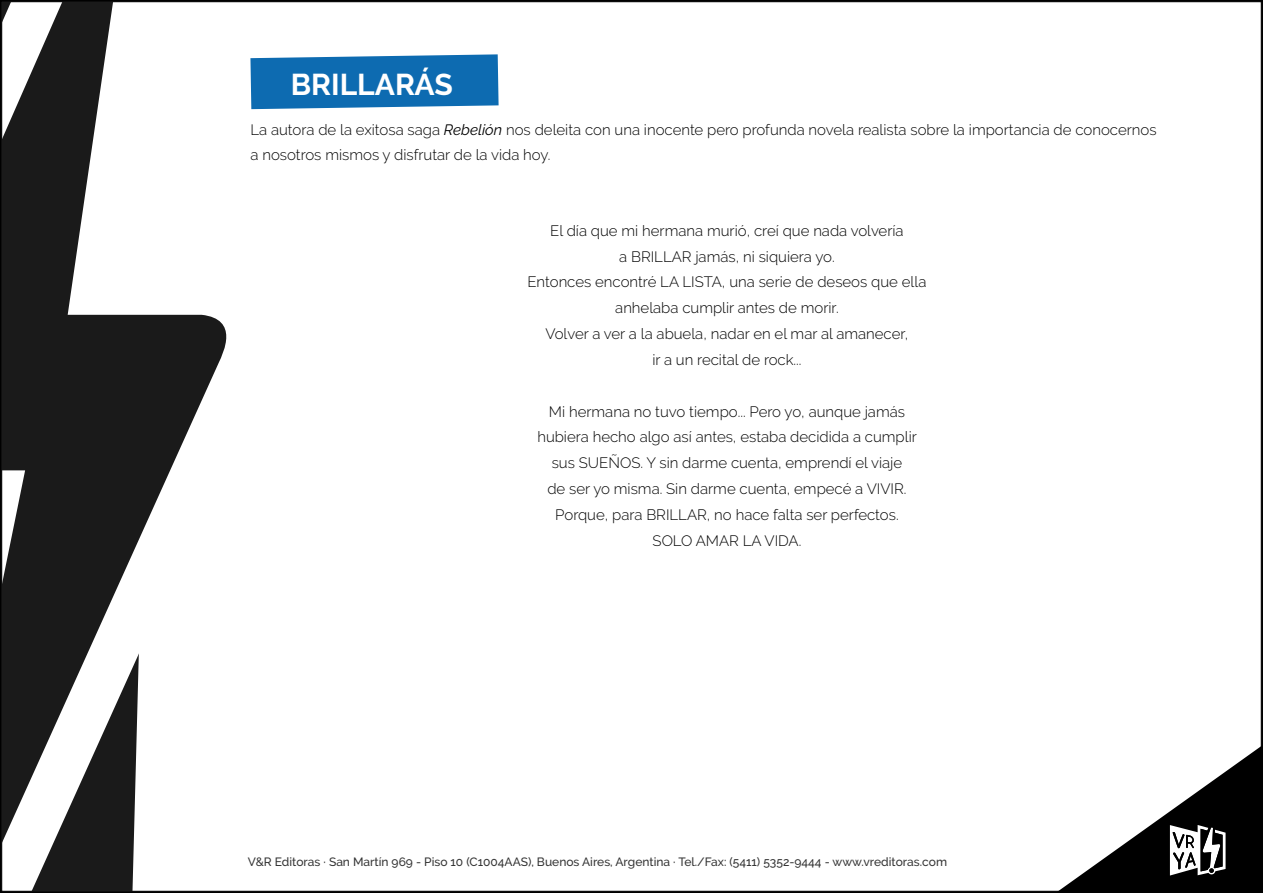
<style>
.page{position:relative;width:1263px;height:893px;background:#fff}
.page>*{position:absolute;margin:0;border:0;box-sizing:border-box;transform-origin:0 0}
.t1{font:700 30px "Raleway";color:#fff}
.t2{font:300 15px/25.8px "Raleway";color:#000;text-align:center}
.t3{font:500 12px "Raleway";color:#333}
.s1{font-weight:400;font-style:italic}
</style>
<div class="page">
<svg style="left:4px;top:4px;width:255px;height:885px"></svg>
<svg style="left:250px;top:54px;width:249px;height:55px"></svg>
<svg style="left:1038px;top:733px;width:225px;height:160px"></svg>
<h1 class="t1" style="left:291px;top:67px;width:163px">BRILLARÁS</h1>
<p class="t2" style="left:250px;top:117px;width:908px;line-height:24.8px;text-align:left">La autora de la exitosa saga <span class="s1">Rebelión</span> nos deleita con una inocente pero profunda novela realista sobre la importancia de conocernos a nosotros mismos y disfrutar de la vida hoy.</p>
<p class="t2" style="left:527px;top:218px;width:400px">El día que mi hermana murió, creí que nada volvería<br>a BRILLAR jamás, ni siquiera yo.<br>Entonces encontré LA LISTA, una serie de deseos que ella anhelaba cumplir antes de morir.<br>Volver a ver a la abuela, nadar en el mar al amanecer,<br>ir a un recital de rock...</p>
<p class="t2" style="left:537px;top:398px;width:381px">Mi hermana no tuvo tiempo... Pero yo, aunque jamás hubiera hecho algo así antes, estaba decidida a cumplir sus SUEÑOS. Y sin darme cuenta, emprendí el viaje<br>de ser yo misma. Sin darme cuenta, empecé a VIVIR.<br>Porque, para BRILLAR, no hace falta ser perfectos.<br>SOLO AMAR LA VIDA.</p>
<p class="t3" style="left:248px;top:855px;width:701px">V&amp;R Editoras · San Martín 969 - Piso 10 (C1004AAS), Buenos Aires, Argentina · Tel./Fax: (5411) 5352-9444 - www.vreditoras.com</p>
</div>
